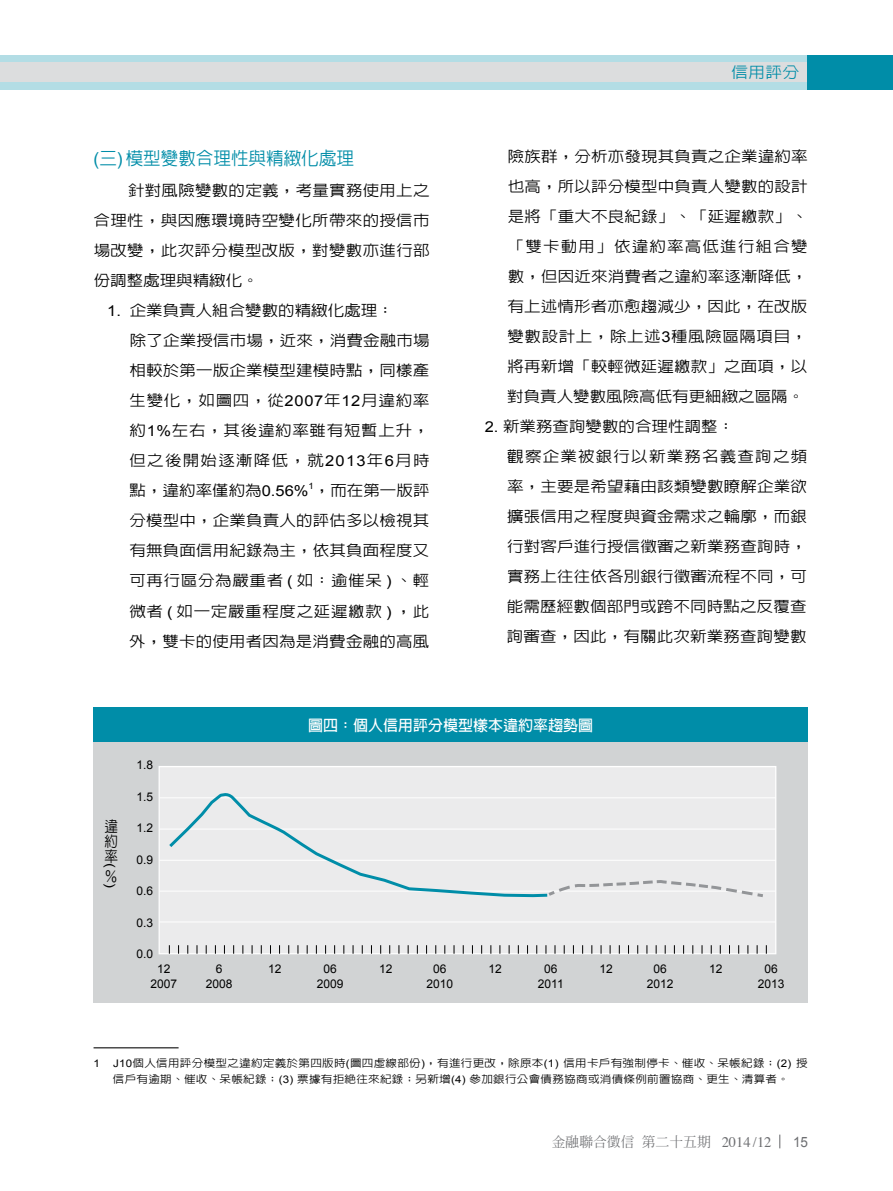
<style>
.page{position:relative;width:893px;height:1191px;background:#fff}
.page>*{position:absolute;margin:0;border:0;box-sizing:border-box;transform-origin:0 0}
.t1{font:500 18px "AR Hei B5";color:#008da8}
.t2{font:500 15.3px "AR Hei B5";color:#008da8;scale:1.1 1}
.t3{font:500 15px/30px "AR Hei B5";letter-spacing:.01em;color:#000;text-align:justify;scale:1.1 1}
.t4{font:700 15px "AR Hei B5";color:#fff}
.t5{font:500 15px/15px "AR Hei B5";letter-spacing:.01em;color:#000;text-align:justify;scale:.9 1}
.t6{font:500 15px "AR Hei B5";letter-spacing:.01em;color:#000;scale:.85 1}
.t7{font:14.25px "Arial";color:#6d6e71;scale:.95 1}
.t8{font:500 13.8px "AR Ming B5";color:#6d6e71}
.t9{font:12.75px "Arial";color:#000;scale:1.18 1}
.t10{font:12px "Arial";color:#000}
.t11{font:500 10.5px/16.5px "AR Hei B5";letter-spacing:.025em;color:#000;text-align:center;scale:1.1 1}
.t12{font:8.7px "Arial";color:#000;scale:1.1 1}
.s1{font-family:"Arial";font-weight:400}
.s2{font-family:"Times";font-weight:400;font-size:14.55px}
</style>
<div class="page">
<div style="left:0;top:55px;width:893px;height:34px;background:#b3dde5"></div>
<div style="left:0;top:62px;width:893px;height:20px;background:#dcddde"></div>
<div style="left:808px;top:55px;width:85px;height:34px;background:#008da8"></div>
<svg style="left:779px;top:1134px;width:1px;height:14px"></svg>
<div style="left:94px;top:737px;width:714px;height:266px;background:#d1d3d4"></div>
<hr style="left:94px;top:1047px;width:85px;height:1px;background:#000">
<div style="left:94px;top:708px;width:714px;height:34px;background:#008da8"></div>
<div style="left:159px;top:766px;width:617px;height:188px;background:#ebebec;border:1px solid #fff"></div>
<hr style="left:159px;top:921px;width:617px;height:1px;background:#fff">
<hr style="left:159px;top:890px;width:617px;height:1px;background:#fff">
<hr style="left:159px;top:860px;width:617px;height:1px;background:#fff">
<hr style="left:159px;top:828px;width:617px;height:1px;background:#fff">
<hr style="left:159px;top:797px;width:617px;height:1px;background:#fff">
<hr style="left:159px;top:766px;width:617px;height:1px;background:#fff">
<svg style="left:166px;top:793px;width:600px;height:105px"></svg>
<p class="t1" style="left:94px;top:149px;width:262px"><span class="s1">(</span>三<span class="s1">)</span> 模型變數合理性與精緻化處理</p>
<p class="t3" style="left:94px;top:176px;width:307px;text-indent:34px">針對風險變數的定義，考量實務使用上之合理性，與因應環境時空變化所帶來的授信市場改變，此次評分模型改版，對變數亦進行部份調整處理與精緻化。</p>
<p class="t3" style="left:129px;top:296px;width:274px;text-align:left;text-indent:-22px"><span class="s1">1.</span> 企業負責人組合變數的精緻化處理：<br>除了企業授信市場，近來，消費金融市場相較於第一版企業模型建模時點，同樣產生變化，如圖四，從<span class="s1">2007</span>年<span class="s1">12</span>月違約率約<span class="s1">1%</span>左右，其後違約率雖有短暫上升，但之後開始逐漸降低，就<span class="s1">2013</span>年<span class="s1">6</span>月時點，違約率僅約為<span class="s1">0.56%</span> ，而在第一版評</p>
<p class="t12" style="left:309px;top:481px;width:6px">1</p>
<p class="t3" style="left:129px;top:506px;width:274px">分模型中，企業負責人的評估多以檢視其有無負面信用紀錄為主，依其負面程度又可再行區分為嚴重者 <span class="s1">(</span> 如：逾催呆 <span class="s1">)</span> 、輕微者 <span class="s1">(</span> 如一定嚴重程度之延遲繳款 <span class="s1">)</span> ，此外，雙卡的使用者因為是消費金融的高風</p>
<p class="t2" style="left:732px;top:65px;width:63px">信用評分</p>
<p class="t3" style="left:507px;top:141px;width:275px">險族群，分析亦發現其負責之企業違約率也高，所以評分模型中負責人變數的設計是將「重大不良紀錄」、「延遲繳款」、「雙卡動用」依違約率高低進行組合變數，但因近來消費者之違約率逐漸降低，有上述情形者亦愈趨減少，因此，在改版變數設計上，除上述<span class="s1">3</span>種風險區隔項目，將再新增「較輕微延遲繳款」之面項，以對負責人變數風險高低有更細緻之區隔。</p>
<p class="t3" style="left:507px;top:411px;width:275px;text-align:left;text-indent:-22px"><span class="s1">2.</span> 新業務查詢變數的合理性調整：<br>觀察企業被銀行以新業務名義查詢之頻率，主要是希望藉由該類變數瞭解企業欲擴張信用之程度與資金需求之輪廓，而銀行對客戶進行授信徵審之新業務查詢時，實務上往往依各別銀行徵審流程不同，可能需歷經數個部門或跨不同時點之反覆查詢審查，因此，有關此次新業務查詢變數</p>
<p class="t5" style="left:104px;top:818px;width:16px">違約率</p>
<p class="t9" style="left:118px;top:863px;width:6px;rotate:90deg">(</p>
<p class="t6" style="left:105px;top:868px;width:15px">％</p>
<p class="t9" style="left:118px;top:883px;width:6px;rotate:90deg">)</p>
<p class="t10" style="left:136px;top:758px;width:18px">1.8</p>
<p class="t10" style="left:136px;top:789px;width:18px">1.5</p>
<p class="t10" style="left:136px;top:821px;width:18px">1.2</p>
<p class="t10" style="left:136px;top:852px;width:18px">0.9</p>
<p class="t10" style="left:136px;top:884px;width:18px">0.6</p>
<p class="t10" style="left:136px;top:915px;width:18px">0.3</p>
<p class="t10" style="left:136px;top:947px;width:18px">0.0</p>
<p class="t4" style="left:308px;top:717px;width:286px">圖四：個人信用評分模型樣本違約率趨勢圖</p>
<p class="t10" style="left:157px;top:962px;width:15px">12</p>
<p class="t10" style="left:216px;top:962px;width:8px">6</p>
<p class="t10" style="left:268px;top:962px;width:15px">12</p>
<p class="t10" style="left:324px;top:962px;width:15px">06</p>
<p class="t10" style="left:379px;top:962px;width:15px">12</p>
<p class="t10" style="left:433px;top:962px;width:15px">06</p>
<p class="t10" style="left:489px;top:962px;width:15px">12</p>
<p class="t10" style="left:544px;top:962px;width:15px">06</p>
<p class="t10" style="left:600px;top:962px;width:15px">12</p>
<p class="t10" style="left:654px;top:962px;width:15px">06</p>
<p class="t10" style="left:709px;top:962px;width:15px">12</p>
<p class="t10" style="left:765px;top:962px;width:15px">06</p>
<p class="t10" style="left:150px;top:977px;width:28px">2007</p>
<p class="t10" style="left:206px;top:977px;width:28px">2008</p>
<p class="t10" style="left:317px;top:977px;width:28px">2009</p>
<p class="t10" style="left:426px;top:977px;width:28px">2010</p>
<p class="t10" style="left:538px;top:977px;width:27px">2011</p>
<p class="t10" style="left:647px;top:977px;width:28px">2012</p>
<p class="t10" style="left:758px;top:977px;width:28px">2013</p>
<p class="t11" style="left:94px;top:1054px;width:651px"><span class="s1">1 J10</span>個人信用評分模型之違約定義於第四版時<span class="s1">(</span>圖四虛線部份<span class="s1">)</span>，有進行更改，除原本<span class="s1">(1)</span> 信用卡戶有強制停卡、催收、呆帳紀錄；<span class="s1">(2)</span> 授信戶有逾期、催收、呆帳紀錄；<span class="s1">(3)</span> 票據有拒絕往來紀錄；另新增<span class="s1">(4)</span> 參加銀行公會債務協商或消債條例前置協商、更生、清算者。</p>
<p class="t8" style="left:552px;top:1135px;width:221px">金融聯合徵信第二十五期 <span class="s2">2014 /12</span></p>
<p class="t7" style="left:793px;top:1133px;width:17px">15</p>
</div>
